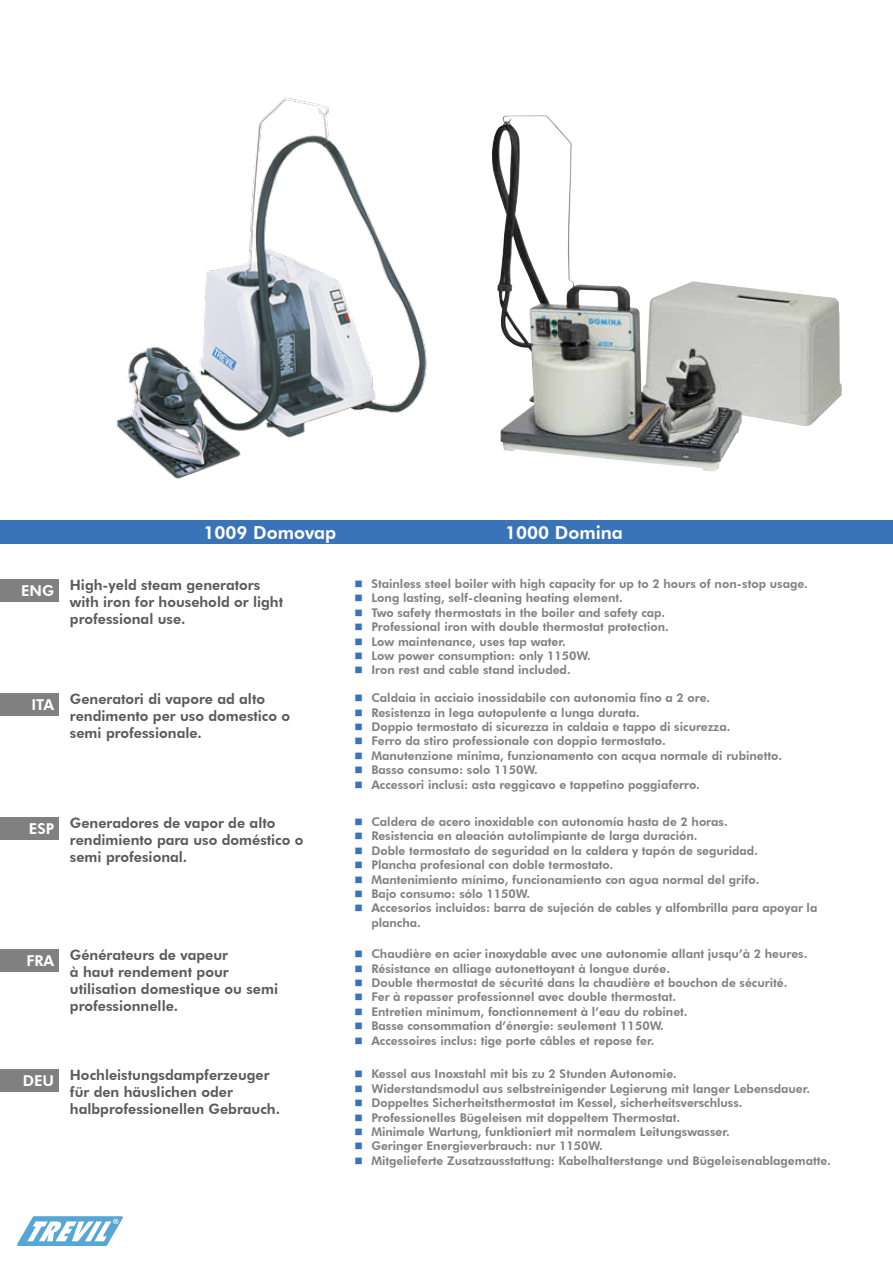
<style>
.page{position:relative;width:893px;height:1263px;background:#fff}
.page>*{position:absolute;margin:0;border:0;box-sizing:border-box;transform-origin:0 0}
.t1{font:800 18px "Futura BT";color:#fff}
.t2{font:800 15px "Futura BT";color:#fff}
.t3{font:800 14.25px/17.1px "Futura BT";color:#5a5a59}
.t4{font:800 12px/14.4px "Futura BT";color:#818080}
</style>
<div class="page">
<div style="left:0;top:579px;width:58px;height:23px;background:#818080"></div>
<div style="left:0;top:1069px;width:58px;height:23px;background:#818080"></div>
<div style="left:0;top:693px;width:58px;height:23px;background:#818080"></div>
<div style="left:0;top:949px;width:58px;height:23px;background:#818080"></div>
<div style="left:0;top:817px;width:58px;height:23px;background:#818080"></div>
<div style="left:0;top:520px;width:893px;height:23px;background:#3974b9"></div>
<svg style="left:17px;top:1216px;width:106px;height:30px"></svg>
<img style="left:492px;top:115px;width:350px;height:356px">
<img style="left:116px;top:97px;width:311px;height:382px">
<h1 class="t1" style="left:203px;top:521px;width:134px">1009 Domovap</h1>
<h1 class="t1" style="left:505px;top:521px;width:119px">1000 Domina</h1>
<p class="t2" style="left:21px;top:581px;width:35px">ENG</p>
<p class="t4" style="left:371px;top:576px;width:438px">Stainless steel boiler with high capacity for up to 2 hours of non-stop usage.<br>Long lasting, self-cleaning heating element.<br>Two safety thermostats in the boiler and safety cap.<br>Professional iron with double thermostat protection.<br>Low maintenance, uses tap water.<br>Low power consumption: only 1150W.<br>Iron rest and cable stand included.</p>
<p class="t4" style="left:371px;top:691px;width:412px">Caldaia in acciaio inossidabile con autonomia fino a 2 ore.<br>Resistenza in lega autopulente a lunga durata.<br>Doppio termostato di sicurezza in caldaia e tappo di sicurezza.<br>Ferro da stiro professionale con doppio termostato.<br>Manutenzione minima, funzionamento con acqua normale di rubinetto.<br>Basso consumo: solo 1150W.<br>Accessori inclusi: asta reggicavo e tappetino poggiaferro.</p>
<p class="t4" style="left:371px;top:814px;width:447px">Caldera de acero inoxidable con autonomía hasta de 2 horas.<br>Resistencia en aleación autolimpiante de larga duración.<br>Doble termostato de seguridad en la caldera y tapón de seguridad.<br>Plancha profesional con doble termostato.<br>Mantenimiento mínimo, funcionamiento con agua normal del grifo.<br>Bajo consumo: sólo 1150W.<br>Accesorios incluidos: barra de sujeción de cables y alfombrilla para apoyar la plancha.</p>
<p class="t4" style="left:371px;top:947px;width:438px">Chaudière en acier inoxydable avec une autonomie allant jusqu’à 2 heures.<br>Résistance en alliage autonettoyant à longue durée.<br>Double thermostat de sécurité dans la chaudière et bouchon de sécurité.<br>Fer à repasser professionnel avec double thermostat.<br>Entretien minimum, fonctionnement à l’eau du robinet.<br>Basse consommation d’énergie: seulement 1150W.<br>Accessoires inclus: tige porte câbles et repose fer.</p>
<p class="t4" style="left:371px;top:1067px;width:461px">Kessel aus Inoxstahl mit bis zu 2 Stunden Autonomie.<br>Widerstandsmodul aus selbstreinigender Legierung mit langer Lebensdauer.<br>Doppeltes Sicherheitsthermostat im Kessel, sicherheitsverschluss.<br>Professionelles Bügeleisen mit doppeltem Thermostat.<br>Minimale Wartung, funktioniert mit normalem Leitungswasser.<br>Geringer Energieverbrauch: nur 1150W.<br>Mitgelieferte Zusatzausstattung: Kabelhalterstange und Bügeleisenablagematte.</p>
<p class="t3" style="left:70px;top:576px;width:215px">High-yeld steam generators with iron for household or light professional use.</p>
<p class="t3" style="left:70px;top:690px;width:222px">Generatori di vapore ad alto rendimento per uso domestico o semi professionale.</p>
<p class="t2" style="left:31px;top:696px;width:24px">ITA</p>
<p class="t3" style="left:70px;top:814px;width:235px">Generadores de vapor de alto rendimiento para uso doméstico o semi profesional.</p>
<p class="t2" style="left:29px;top:819px;width:27px">ESP</p>
<p class="t3" style="left:70px;top:946px;width:210px">Générateurs de vapeur<br>à haut rendement pour utilisation domestique ou semi professionnelle.</p>
<p class="t2" style="left:26px;top:952px;width:29px">FRA</p>
<p class="t3" style="left:70px;top:1066px;width:212px">Hochleistungsdampferzeuger für den häuslichen oder halbprofessionellen Gebrauch.</p>
<p class="t2" style="left:23px;top:1072px;width:33px">DEU</p>
</div>
